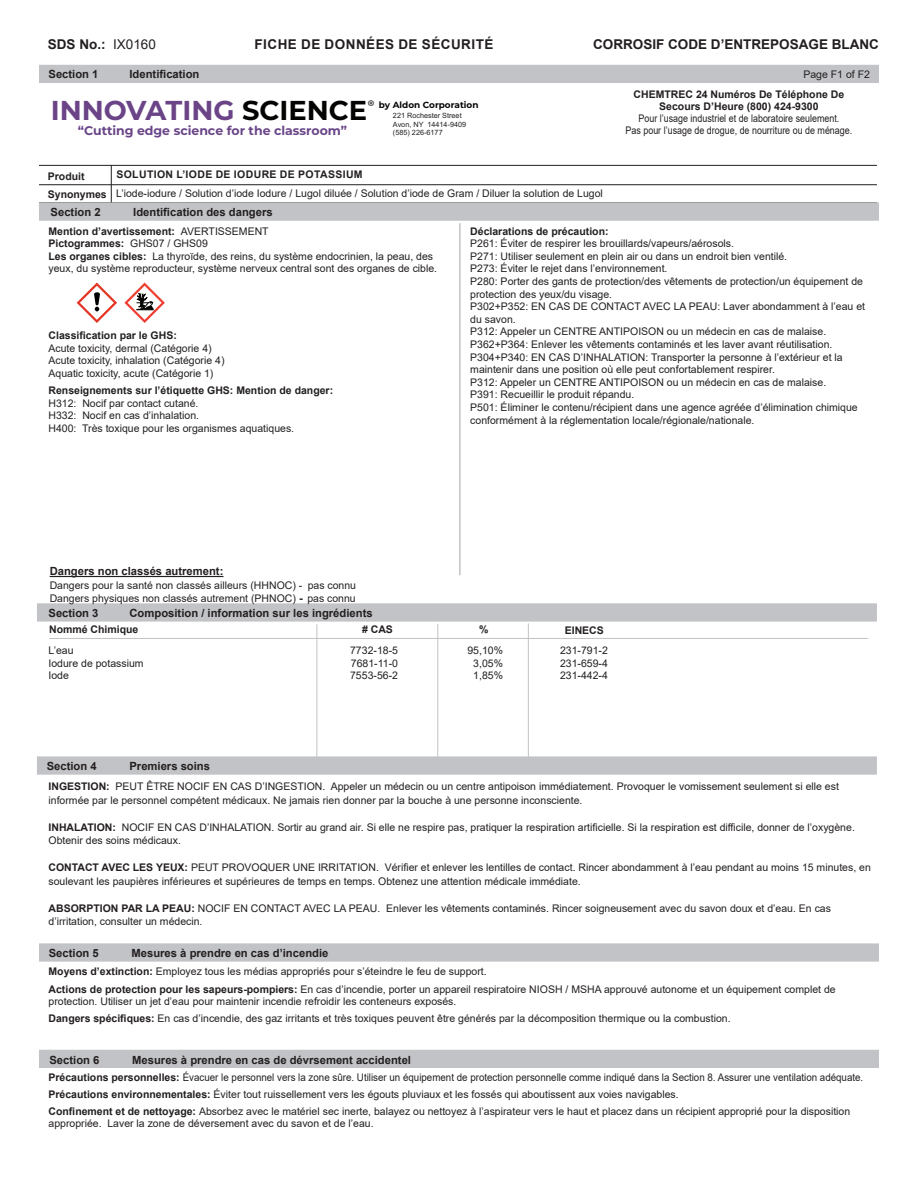
<style>
.page{position:relative;width:918px;height:1188px;background:#fff}
.page>*{position:absolute;margin:0;border:0;box-sizing:border-box;transform-origin:0 0}
.t1{font:700 27.3px "Montserrat";color:#6a4487}
.t2{font:700 13.5px "Arial";color:#231f20}
.t3{font:700 13.5px "Arial";letter-spacing:.035em;color:#231f20}
.t4{font:700 12.45px "Montserrat";color:#694588}
.t5{font:700 11.25px "Arial";color:#231f20}
.t6{font:10.5px/12.6px "Arial";color:#231f20}
.t7{font:10.5px/16.8px "Arial";color:#231f20;scale:.93 1}
.t8{font:10.5px/12px "Arial";color:#231f20;text-align:center;scale:.85 1}
.t9{font:700 10.5px "Arial";color:#231f20}
.t10{font:700 8.85px "Montserrat";color:#040503}
.t11{font:7.2px/8.7px "Arial";color:#231f20}
.s1{font-weight:400}
.s2{color:#040503}
.s3{font-weight:700}
.s4{font-weight:700;font-size:11.25px}
</style>
<div class="page">
<hr style="left:111px;top:165px;width:1px;height:39px;background:#231f20">
<div style="left:39px;top:65px;width:840px;height:18px;background:#c2c3c6"></div>
<div style="left:37px;top:756px;width:840px;height:19px;background:#c2c3c6;border:2px solid #c2c3c6"></div>
<div style="left:39px;top:943px;width:840px;height:19px;background:#c2c3c6;border:2px solid #c2c3c6"></div>
<hr style="left:39px;top:184px;width:838px;height:1px;background:#231f20">
<div style="left:39px;top:1050px;width:840px;height:18px;background:#c2c3c6"></div>
<div style="left:37px;top:603px;width:840px;height:19px;background:#c2c3c6;border:2px solid #c2c3c6"></div>
<div style="left:39px;top:202px;width:840px;height:19px;background:#c2c3c6;border:2px solid #c2c3c6"></div>
<hr style="left:39px;top:165px;width:838px;height:1px;background:#231f20">
<hr style="left:437px;top:624px;width:1px;height:135px;background:#c2c3c6">
<hr style="left:49px;top:638px;width:819px;height:1px;background:#c2c3c6">
<hr style="left:316px;top:624px;width:1px;height:135px;background:#c2c3c6">
<hr style="left:528px;top:623px;width:1px;height:135px;background:#c2c3c6">
<hr style="left:459px;top:223px;width:2px;height:352px;background:#c2c3c6">
<hr style="left:50px;top:576px;width:173px;height:1px;background:#231f20">
<svg style="left:77px;top:283px;width:40px;height:40px"></svg>
<svg style="left:124px;top:283px;width:41px;height:40px"></svg>
<p class="t3" style="left:255px;top:35px;width:240px">FICHE DE DONNÉES DE SÉCURITÉ</p>
<p class="t2" style="left:48px;top:35px;width:110px">SDS No.: <span class="s1">IX0160</span></p>
<p class="t2" style="left:593px;top:35px;width:287px">CORROSIF CODE D’ENTREPOSAGE BLANC</p>
<p class="t5" style="left:49px;top:66px;width:52px">Section 1</p>
<p class="t5" style="left:130px;top:66px;width:72px">Identification</p>
<p class="t1" style="left:51px;top:91px;width:325px">INNOVATING <span class="s2">SCIENCE</span><sup>®</sup></p>
<p class="t4" style="left:78px;top:122px;width:271px">“Cutting edge science for the classroom”</p>
<p class="t10" style="left:379px;top:99px;width:101px">by Aldon Corporation</p>
<p class="t11" style="left:393px;top:111px;width:75px">221 Rochester Street<br>Avon, NY 14414-9409 (585) 226-6177</p>
<p class="t9" style="left:48px;top:168px;width:38px">Produit</p>
<p class="t9" style="left:48px;top:187px;width:60px">Synonymes</p>
<p class="t6" style="left:116px;top:164px;width:488px;line-height:19.2px"><span class="s3">SOLUTION L’IODE DE IODURE DE POTASSIUM<br></span>L’iode-iodure / Solution d’iode Iodure / Lugol diluée / Solution d’iode de Gram / Diluer la solution de Lugol</p>
<p class="t5" style="left:51px;top:204px;width:52px">Section 2</p>
<p class="t5" style="left:133px;top:204px;width:141px">Identification des dangers</p>
<p class="t6" style="left:803px;top:67px;width:68px">Page F1 of F2</p>
<p class="t8" style="left:626px;top:88px;width:268px"><span class="s3">CHEMTREC 24 Numéros De Téléphone De Secours D’Heure (800) 424-9300<br></span>Pour l’usage industriel et de laboratoire seulement.<br>Pas pour l’usage de drogue, de nourriture ou de ménage.</p>
<p class="t6" style="left:49px;top:225px;width:390px"><span class="s3">Mention d’avertissement:</span> AVERTISSEMENT<br><span class="s3">Pictogrammes:</span> GHS07 / GHS09<br><span class="s3">Les organes cibles:</span> La thyroïde, des reins, du système endocrinien, la peau, des yeux, du système reproducteur, système nerveux central sont des organes de cible.</p>
<p class="t6" style="left:49px;top:329px;width:178px"><span class="s3">Classification par le GHS:<br></span>Acute toxicity, dermal (Catégorie 4)<br>Acute toxicity, inhalation (Catégorie 4)<br>Aquatic toxicity, acute (Catégorie 1)</p>
<p class="t6" style="left:49px;top:384px;width:286px"><span class="s3">Renseignements sur l’étiquette GHS: Mention de danger:<br></span>H312: Nocif par contact cutané.<br>H332: Nocif en cas d’inhalation.<br>H400: Très toxique pour les organismes aquatiques.</p>
<p class="t6" style="left:470px;top:225px;width:396px"><span class="s3">Déclarations de précaution:<br></span>P261: Éviter de respirer les brouillards/vapeurs/aérosols.<br>P271: Utiliser seulement en plein air ou dans un endroit bien ventilé.<br>P273: Éviter le rejet dans l’environnement.<br>P280: Porter des gants de protection/des vêtements de protection/un équipement de protection des yeux/du visage.<br>P302+P352: EN CAS DE CONTACT AVEC LA PEAU: Laver abondamment à l’eau et du savon.<br>P312: Appeler un CENTRE ANTIPOISON ou un médecin en cas de malaise.<br>P362+P364: Enlever les vêtements contaminés et les laver avant réutilisation.<br>P304+P340: EN CAS D’INHALATION: Transporter la personne à l’extérieur et la maintenir dans une position où elle peut confortablement respirer.<br>P312: Appeler un CENTRE ANTIPOISON ou un médecin en cas de malaise.<br>P391: Recueillir le produit répandu.<br>P501: Éliminer le contenu/récipient dans une agence agréée d’élimination chimique conformément à la réglementation locale/régionale/nationale.</p>
<p class="t5" style="left:50px;top:563px;width:175px">Dangers non classés autrement:</p>
<p class="t6" style="left:50px;top:578px;width:308px;line-height:13.5px">Dangers pour la santé non classés ailleurs (HHNOC) -<br>Dangers physiques non classés autrement (PHNOC) <span class="s4">-</span> pas connu</p>
<p class="t6" style="left:308px;top:579px;width:50px">pas connu</p>
<p class="t5" style="left:49px;top:605px;width:52px">Section 3</p>
<p class="t5" style="left:130px;top:605px;width:245px">Composition / information sur les ingrédients</p>
<p class="t9" style="left:49px;top:622px;width:91px">Nommé Chimique</p>
<p class="t9" style="left:362px;top:622px;width:32px"># CAS</p>
<p class="t9" style="left:479px;top:622px;width:11px">%</p>
<p class="t9" style="left:565px;top:623px;width:41px">EINECS</p>
<p class="t6" style="left:49px;top:644px;width:27px">L’eau</p>
<p class="t6" style="left:350px;top:644px;width:49px">7732-18-5</p>
<p class="t6" style="left:467px;top:644px;width:37px">95,10%</p>
<p class="t6" style="left:560px;top:644px;width:49px">231-791-2</p>
<p class="t6" style="left:49px;top:657px;width:97px">Iodure de potassium</p>
<p class="t6" style="left:351px;top:657px;width:49px">7681-11-0</p>
<p class="t6" style="left:473px;top:657px;width:31px">3,05%</p>
<p class="t6" style="left:560px;top:657px;width:49px">231-659-4</p>
<p class="t6" style="left:49px;top:669px;width:22px">Iode</p>
<p class="t6" style="left:350px;top:669px;width:49px">7553-56-2</p>
<p class="t6" style="left:473px;top:669px;width:31px">1,85%</p>
<p class="t6" style="left:560px;top:669px;width:49px">231-442-4</p>
<p class="t5" style="left:47px;top:758px;width:52px">Section 4</p>
<p class="t5" style="left:129px;top:758px;width:82px">Premiers soins</p>
<p class="t6" style="left:49px;top:780px;width:792px;line-height:13.5px"><span class="s3">INGESTION:</span> PEUT ÊTRE NOCIF EN CAS D’INGESTION. Appeler un médecin ou un centre antipoison immédiatement. Provoquer le vomissement seulement si elle est informée par le personnel compétent médicaux. Ne jamais rien donner par la bouche à une personne inconsciente.</p>
<p class="t6" style="left:49px;top:820px;width:808px;line-height:13.5px"><span class="s3">INHALATION:</span> NOCIF EN CAS D’INHALATION. Sortir au grand air. Si elle ne respire pas, pratiquer la respiration artificielle. Si la respiration est difficile, donner de l’oxygène.<br>Obtenir des soins médicaux.</p>
<p class="t6" style="left:49px;top:861px;width:824px;line-height:13.5px"><span class="s3">CONTACT AVEC LES YEUX:</span> PEUT PROVOQUER UNE IRRITATION. Vérifier et enlever les lentilles de contact. Rincer abondamment à l’eau pendant au moins 15 minutes, en soulevant les paupières inférieures et supérieures de temps en temps. Obtenez une attention médicale immédiate.</p>
<p class="t6" style="left:49px;top:901px;width:784px;line-height:13.5px"><span class="s3">ABSORPTION PAR LA PEAU:</span> NOCIF EN CONTACT AVEC LA PEAU. Enlever les vêtements contaminés. Rincer soigneusement avec du savon doux et d’eau. En cas d’irritation, consulter un médecin.</p>
<p class="t5" style="left:49px;top:945px;width:52px">Section 5</p>
<p class="t5" style="left:132px;top:945px;width:198px">Mesures à prendre en cas d’incendie</p>
<p class="t6" style="left:49px;top:962px;width:789px;line-height:18px"><span class="s3">Moyens d’extinction:</span> Employez tous les médias appropriés pour s’éteindre le feu de support.<br><span class="s3">Actions de protection pour les sapeurs-pompiers:</span> En cas d’incendie, porter un appareil respiratoire NIOSH / MSHA approuvé autonome et un équipement complet de</p>
<p class="t6" style="left:49px;top:993px;width:684px;line-height:16.5px">protection. Utiliser un jet d’eau pour maintenir incendie refroidir les conteneurs exposés.<br><span class="s3">Dangers spécifiques:</span> En cas d’incendie, des gaz irritants et très toxiques peuvent être générés par la décomposition thermique ou la combustion.</p>
<p class="t5" style="left:49px;top:1052px;width:52px">Section 6</p>
<p class="t5" style="left:132px;top:1052px;width:280px">Mesures à prendre en cas de dévrsement accidentel</p>
<p class="t7" style="left:49px;top:1069px;width:878px"><span class="s3">Précautions personnelles:</span> Évacuer le personnel vers la zone sûre. Utiliser un équipement de protection personnelle comme indiqué dans la Section 8. Assurer une ventilation adéquate.<br><span class="s3">Précautions environnementales:</span> Éviter tout ruissellement vers les égouts pluviaux et les fossés qui aboutissent aux voies navigables.<br><span class="s3">Confinement et de nettoyage:</span> Absorbez avec le matériel sec inerte, balayez ou nettoyez à l’aspirateur vers le haut et placez dans un récipient approprié pour la disposition</p>
<p class="t6" style="left:49px;top:1117px;width:327px">appropriée. Laver la zone de déversement avec du savon et de l’eau.</p>
</div>
